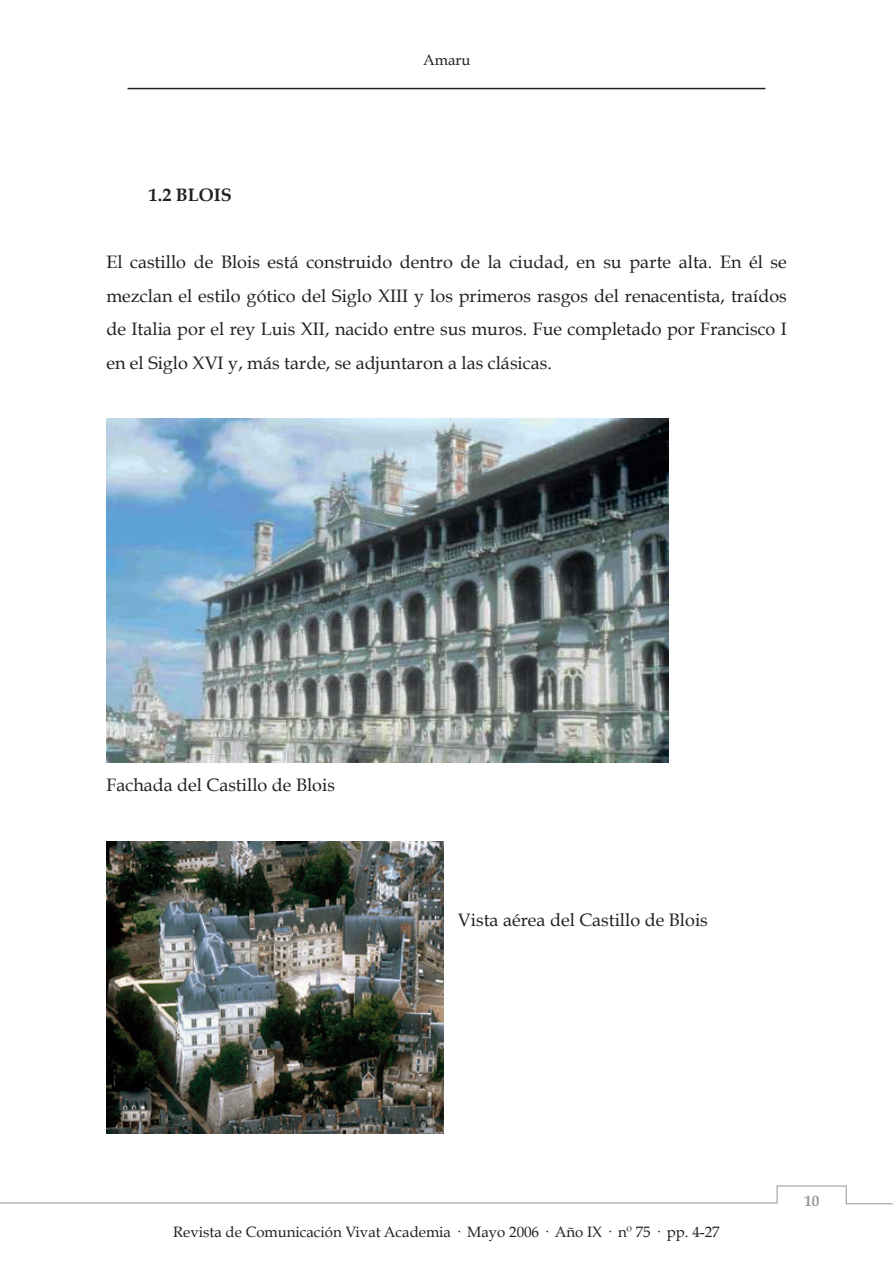
<style>
.page{position:relative;width:893px;height:1263px;background:#fff}
.page>*{position:absolute;margin:0;border:0;box-sizing:border-box;transform-origin:0 0}
.t1{font:18px/33.6px "Book Antiqua";color:#231f20;text-align:justify}
.t2{font:700 18px "Book Antiqua";color:#231f20}
.t3{font:18px "Book Antiqua";color:#9e9fa3}
.t4{font:15px "Book Antiqua";color:#231f20}
.t5{font:700 15px "Book Antiqua";color:#939598}
</style>
<div class="page">
<img style="left:106px;top:418px;width:563px;height:344px">
<img style="left:106px;top:842px;width:338px;height:291px">
<hr style="left:128px;top:88px;width:637px;height:1px;background:#231f20">
<svg style="left:0;top:1185px;width:893px;height:20px"></svg>
<p class="t2" style="left:149px;top:183px;width:84px">1.2 BLOIS</p>
<p class="t4" style="left:423px;top:51px;width:49px">Amaru</p>
<p class="t1" style="left:106px;top:245px;width:682px">El castillo de Blois está construido dentro de la ciudad, en su parte alta. En él se mezclan el estilo gótico del Siglo XIII y los primeros rasgos del renacentista, traídos de Italia por el rey Luis XII, nacido entre sus muros. Fue completado por Francisco I en el Siglo XVI y, más tarde, se adjuntaron a las clásicas.</p>
<p class="t1" style="left:106px;top:768px;width:230px">Fachada del Castillo de Blois</p>
<p class="t1" style="left:458px;top:902px;width:251px">Vista aérea del Castillo de Blois</p>
<p class="t4" style="left:173px;top:1222px;width:548px">Revista de Comunicación Vivat Academia · Mayo 2006 · Año IX · nº 75 · pp. 4-27</p>
<p class="t5" style="left:804px;top:1192px;width:16px">10</p>
<p class="t3" style="left:807px;top:1199px;width:10px">7</p>
</div>
